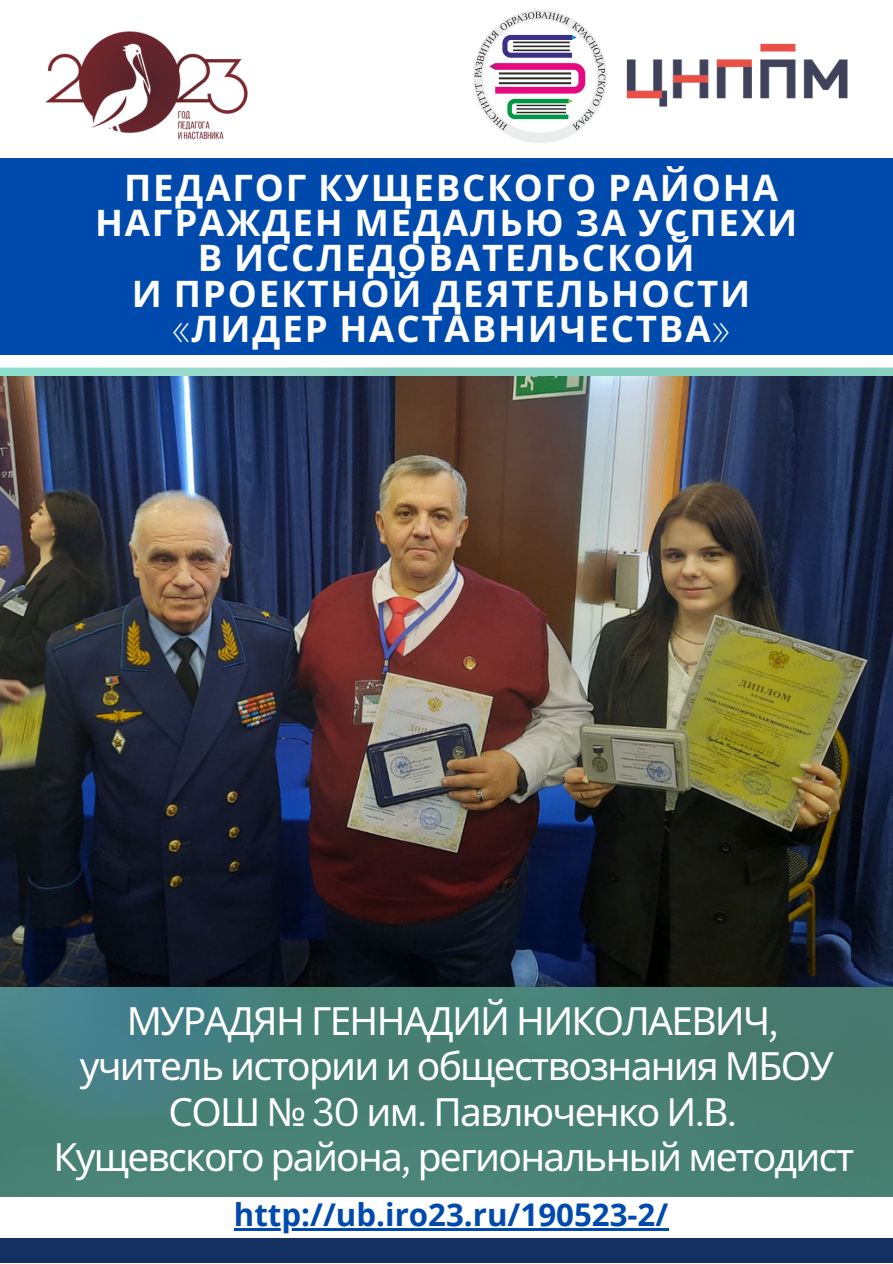
<style>
.page{position:relative;width:893px;height:1264px;background:#fff}
.page>*{position:absolute;margin:0;border:0;box-sizing:border-box;transform-origin:0 0}
.t1{font:38.85px/45.5px "Noto Sans";letter-spacing:-.045em;color:#fff;text-align:center}
.t2{font:700 36.6px/35.2px "Noto Sans";letter-spacing:.05em;color:#fff;text-align:center}
.t3{font:700 31.2px "Open Sans";color:#004aad}
.s1{font-family:"Agrandir"}
.s2{font-family:"Canva Sans"}
</style>
<div class="page">
<img style="left:473px;top:10px;width:133px;height:133px">
<img style="left:626px;top:43px;width:222px;height:64px">
<img style="left:45px;top:31px;width:203px;height:109px">
<div style="left:0;top:1238px;width:892px;height:24px;background:#143061"></div>
<img style="left:0;top:368px;width:892px;height:828px">
<div style="left:0;top:158px;width:892px;height:196px;background:#004aad"></div>
<img style="left:0;top:376px;width:892px;height:610px">
<hr style="left:234px;top:1228px;width:434px;height:2px;background:#004aad">
<p class="t2" style="left:95px;top:169px;width:703px">ПЕДАГОГ КУЩЕВСКОГО РАЙОНА<br>НАГРАЖДЕН МЕДАЛЬЮ ЗА УСПЕХИ</p>
<p class="t2" style="left:198px;top:239px;width:498px">В ИССЛЕДОВАТЕЛЬСКОЙ</p>
<p class="t2" style="left:132px;top:275px;width:620px">И ПРОЕКТНОЙ ДЕЯТЕЛЬНОСТИ</p>
<p class="t2" style="left:172px;top:310px;width:558px"><span class="s1">«</span>ЛИДЕР НАСТАВНИЧЕСТВА<span class="s1">»</span></p>
<p class="t1" style="left:127px;top:996px;width:653px">МУРАДЯН ГЕННАДИЙ НИКОЛАЕВИЧ<span class="s2">,</span></p>
<p class="t1" style="left:80px;top:1042px;width:755px">учитель истории и обществознания МБОУ<br>СОШ № <span class="s2">30</span> им<span class="s2">.</span> Павлюченко И<span class="s2">.</span>В<span class="s2">.</span></p>
<p class="t1" style="left:53px;top:1133px;width:802px">Кущевского района<span class="s2">,</span> региональный методист</p>
<p class="t3" style="left:234px;top:1192px;width:436px">http://ub.iro23.ru/190523-2/</p>
</div>
